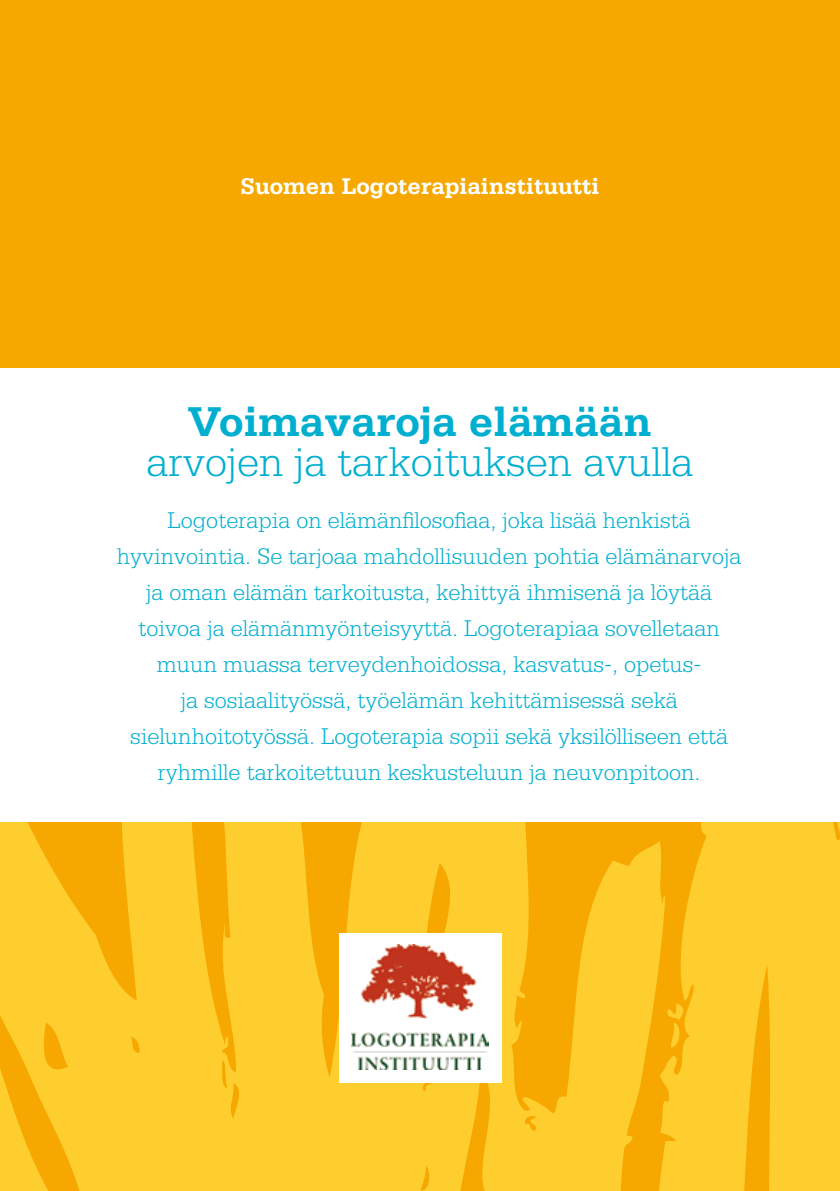
<style>
.page{position:relative;width:840px;height:1191px;background:#fff}
.page>*{position:absolute;margin:0;border:0;box-sizing:border-box;transform-origin:0 0}
.t1{font:300 44px "Serifa Std";color:#00afd0}
.t2{font:700 44px "Serifa Std";color:#00afd0}
.t3{font:300 24px/36px "Serifa Std";color:#00afd0;text-align:center}
.t4{font:700 24px "Serifa Std";color:#fff}
</style>
<div class="page">
<div style="left:0;top:0;width:839px;height:1191px;background:#f7a800"></div>
<svg style="left:665px;top:822px;width:174px;height:369px;background:#fcc827"></svg>
<svg style="left:0;top:822px;width:665px;height:369px;fill:#fece2e"></svg>
<div style="left:338px;top:933px;width:163px;height:149px;background:#fff"></div>
<img style="left:351px;top:944px;width:137px;height:125px">
<div style="left:0;top:369px;width:839px;height:453px;background:#fff"></div>
<p class="t4" style="left:240px;top:172px;width:360px">Suomen Logoterapiainstituutti</p>
<h1 class="t2" style="left:187px;top:396px;width:466px">Voimavaroja elämään</h1>
<h1 class="t1" style="left:146px;top:437px;width:548px">arvojen ja tarkoituksen avulla</h1>
<p class="t3" style="left:117px;top:502px;width:626px">Logoterapia on elämänfilosofiaa, joka lisää henkistä hyvinvointia. Se tarjoaa mahdollisuuden pohtia elämänarvoja ja oman elämän tarkoitusta, kehittyä ihmisenä ja löytää toivoa ja elämänmyönteisyyttä. Logoterapiaa sovelletaan muun muassa terveydenhoidossa, kasvatus-, opetus-<br>ja sosiaalityössä, työelämän kehittämisessä sekä sielunhoitotyössä. Logoterapia sopii sekä yksilölliseen että ryhmille tarkoitettuun keskusteluun ja neuvonpitoon.</p>
</div>
